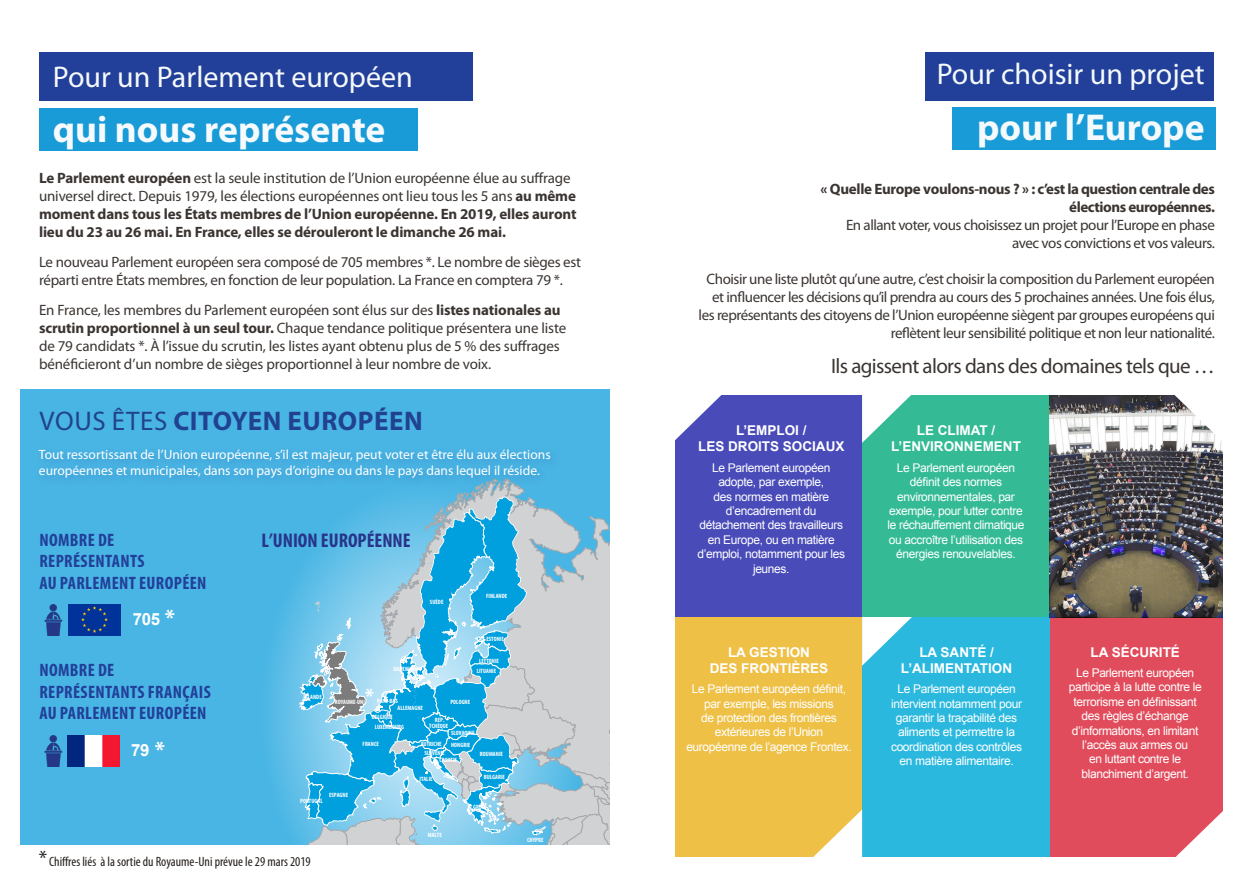
<style>
.page{position:relative;width:1259px;height:893px;background:#fff}
.page>*{position:absolute;margin:0;border:0;box-sizing:border-box;transform-origin:0 0}
.t1{font:700 37.5px "Myriad Pro";color:#f6fafc}
.t2{font:700 37.5px "Myriad Pro";color:#f4fafc}
.t3{font:30px "Myriad Pro";color:#f6fafc}
.t4{font:30px "Myriad Pro";color:#f4fafc}
.t5{font:700 27px "Myriad Pro";letter-spacing:.02em;color:#214291}
.t6{font:700 condensed 22.65px "Myriad Pro";color:#fff}
.t7{font:700 22.5px "Myriad Pro";color:#fff}
.t8{font:21px "Myriad Pro";letter-spacing:-.03em;color:#3b3532}
.t9{font:700 condensed 19.8px "Myriad Pro";color:#27348a}
.t10{font:700 condensed 18px/21.6px "Myriad Pro";letter-spacing:.02em;color:#223f99}
.t11{font:700 16.8px "Arial";color:#fff}
.t12{font:15px/18px "Myriad Pro";letter-spacing:-.03em;color:#3b3532;text-align:right}
.t13{font:15px/18px "Myriad Pro";letter-spacing:-.01em;color:#3b3532}
.t14{font:700 15px/18px "Myriad Pro";letter-spacing:-.01em;color:#3b3532}
.t15{font:700 15px/18px "Myriad Pro";letter-spacing:-.03em;color:#3b3532;text-align:right}
.t16{font:13.5px/16.2px "Myriad Pro";color:#fff}
.t17{font:700 13.5px/16.2px "Arial";color:#fff;text-align:center}
.t18{font:condensed 13.5px "Myriad Pro";color:#241e1b}
.t19{font:12px/14.4px "Arial";letter-spacing:-.03em;color:#fff;text-align:center}
.t20{font:700 condensed 6.15px/10.6px "Myriad Pro";color:#fff;text-align:center}
.s1{font-weight:400}
.s2{font-weight:700}
.s3{font-weight:400;color:#21438c}
.s4{font-family:"Myriad Pro";font-size:22.5px}
.s5{font-size:22.5px}
</style>
<div class="page">
<div style="left:20px;top:390px;width:589px;height:455px;background:#49b5e4"></div>
<div style="left:862px;top:396px;width:188px;height:221px;background:#34bb96"></div>
<div style="left:952px;top:107px;width:263px;height:43px;background:#199bd8"></div>
<div style="left:39px;top:52px;width:434px;height:49px;background:#223f99"></div>
<svg style="left:272px;top:592px;width:27px;height:240px"></svg>
<svg style="left:299px;top:479px;width:311px;height:366px"></svg>
<img style="left:69px;top:604px;width:51px;height:31px">
<img style="left:44px;top:604px;width:19px;height:31px">
<img style="left:68px;top:736px;width:51px;height:31px">
<img style="left:44px;top:735px;width:19px;height:32px">
<div style="left:35px;top:445px;width:525px;height:44px;background:#47b0e1"></div>
<div style="left:924px;top:52px;width:289px;height:49px;background:#223f99"></div>
<div style="left:675px;top:396px;width:187px;height:221px;background:#494bb8"></div>
<div style="left:675px;top:617px;width:187px;height:239px;background:#eec046"></div>
<div style="left:862px;top:617px;width:188px;height:239px;background:#2ab8de"></div>
<div style="left:1050px;top:617px;width:172px;height:239px;background:#e14c5c"></div>
<svg style="left:675px;top:395px;width:47px;height:45px"></svg>
<svg style="left:862px;top:395px;width:50px;height:48px"></svg>
<svg style="left:862px;top:617px;width:50px;height:49px"></svg>
<svg style="left:1174px;top:809px;width:49px;height:48px"></svg>
<svg style="left:812px;top:809px;width:50px;height:48px"></svg>
<div style="left:39px;top:108px;width:379px;height:42px;background:#199bd8"></div>
<img style="left:1050px;top:396px;width:172px;height:221px">
<svg style="left:1173px;top:395px;width:49px;height:48px"></svg>
<h2 class="t3" style="left:53px;top:58px;width:361px">Pour un Parlement européen</h2>
<h1 class="t1" style="left:53px;top:105px;width:334px">qui nous représente</h1>
<p class="t14" style="left:39px;top:168px;width:539px">Le Parlement européen <span class="s1">est la seule institution de l’Union européenne élue au suffrage universel direct. Depuis 1979, les élections européennes ont lieu tous les 5 ans</span> au même moment dans tous les États membres de l’Union européenne. En 2019, elles auront lieu du 23 au 26 mai. En France, elles se dérouleront le dimanche 26 mai.</p>
<p class="t12" style="left:39px;top:253px;width:543px;text-align:left">Le nouveau Parlement européen sera composé de 705 membres *. Le nombre de sièges est réparti entre États membres, en fonction de leur population. La France en comptera 79 *.</p>
<p class="t13" style="left:39px;top:301px;width:529px">En France, les membres du Parlement européen sont élus sur des <span class="s2">listes nationales au scrutin proportionnel à un seul tour.</span> Chaque tendance politique présentera une liste de 79 candidats *. À l’issue du scrutin, les listes ayant obtenu plus de 5 % des suffrages bénéficieront d’un nombre de sièges proportionnel à leur nombre de voix.</p>
<h3 class="t5" style="left:40px;top:403px;width:384px"><span class="s3">VOUS ÊTES</span> CITOYEN EUROPÉEN</h3>
<p class="t16" style="left:39px;top:446px;width:513px">Tout ressortissant de l’Union européenne, s’il est majeur, peut voter et être élu aux élections européennes et municipales, dans son pays d’origine ou dans le pays dans lequel il réside.</p>
<h3 class="t10" style="left:39px;top:528px;width:169px">NOMBRE DE<br>REPRÉSENTANTS<br>AU PARLEMENT EUROPÉEN</h3>
<h3 class="t9" style="left:261px;top:528px;width:151px">L’UNION EUROPÉENNE</h3>
<p class="t20" style="left:430px;top:596px;width:15px">SUÈDE</p>
<p class="t20" style="left:486px;top:590px;width:23px">FINLANDE</p>
<h3 class="t11" style="left:133px;top:608px;width:44px">705 <span class="s4">*</span></h3>
<p class="t20" style="left:486px;top:634px;width:19px">ESTONIE</p>
<h3 class="t10" style="left:39px;top:659px;width:173px">NOMBRE DE<br>REPRÉSENTANTS FRANÇAIS<br>AU PARLEMENT EUROPÉEN</h3>
<h3 class="t11" style="left:131px;top:739px;width:20px">79</h3>
<h3 class="t7" style="left:155px;top:734px;width:12px">*</h3>
<p class="t20" style="left:303px;top:691px;width:20px">IRLANDE</p>
<h3 class="t6" style="left:365px;top:682px;width:10px">*</h3>
<p class="t20" style="left:393px;top:663px;width:26px">DANEMARK</p>
<p class="t20" style="left:477px;top:655px;width:24px">LETTONIE<br>LITUANIE</p>
<p class="t20" style="left:377px;top:696px;width:22px">PAYS-BAS</p>
<p class="t20" style="left:450px;top:697px;width:21px">POLOGNE</p>
<p class="t20" style="left:335px;top:696px;width:32px">ROYAUME-UNI</p>
<p class="t20" style="left:397px;top:702px;width:27px">ALLEMAGNE</p>
<p class="t20" style="left:421px;top:738px;width:22px">AUTRICHE</p>
<p class="t20" style="left:372px;top:712px;width:22px">BELGIQUE</p>
<p class="t20" style="left:429px;top:717px;width:21px;line-height:6.3px">REP.<br>TCHÈQUE</p>
<p class="t20" style="left:375px;top:721px;width:31px">LUXEMBOURG</p>
<p class="t20" style="left:451px;top:727px;width:25px">SLOVAQUIE</p>
<p class="t20" style="left:439px;top:750px;width:19px;line-height:6.6px;text-align:left;text-indent:-15px">SLOVÉNIE<br>CROATIE</p>
<p class="t20" style="left:362px;top:739px;width:18px">FRANCE</p>
<p class="t20" style="left:451px;top:740px;width:21px">HONGRIE</p>
<p class="t20" style="left:480px;top:749px;width:25px">ROUMANIE</p>
<p class="t20" style="left:419px;top:774px;width:15px">ITALIE</p>
<p class="t20" style="left:484px;top:771px;width:23px">BULGARIE</p>
<p class="t20" style="left:329px;top:789px;width:21px">ESPAGNE</p>
<p class="t20" style="left:300px;top:795px;width:24px">PORTUGAL</p>
<p class="t20" style="left:473px;top:801px;width:15px">GRÈCE</p>
<p class="t20" style="left:428px;top:829px;width:16px">MALTE</p>
<p class="t18" style="left:39px;top:853px;width:273px"><span class="s5">*</span> Chiffres liés à la sortie du Royaume-Uni prévue le 29 mars 2019</p>
<p class="t20" style="left:527px;top:834px;width:18px">CHYPRE</p>
<h2 class="t4" style="left:936px;top:56px;width:269px">Pour choisir un projet</h2>
<h1 class="t2" style="left:977px;top:103px;width:229px">pour l’Europe</h1>
<p class="t15" style="left:820px;top:180px;width:396px">« Quelle Europe voulons-nous ? » : c’est la question centrale des élections européennes.</p>
<p class="t12" style="left:846px;top:216px;width:370px">En allant voter, vous choisissez un projet pour l’Europe en phase avec vos convictions et vos valeurs.</p>
<p class="t12" style="left:698px;top:270px;width:518px">Choisir une liste plutôt qu’une autre, c’est choisir la composition du Parlement européen et influencer les décisions qu’il prendra au cours des 5 prochaines années. Une fois élus, les représentants des citoyens de l’Union européenne siègent par groupes européens qui reflètent leur sensibilité politique et non leur nationalité.</p>
<h3 class="t8" style="left:831px;top:353px;width:385px">Ils agissent alors dans des domaines tels que …</h3>
<p class="t17" style="left:698px;top:423px;width:148px">L’EMPLOI /<br>LES DROITS SOCIAUX</p>
<p class="t19" style="left:697px;top:460px;width:149px">Le Parlement européen adopte, par exemple,<br>des normes en matière d’encadrement du détachement des travailleurs en Europe, ou en matière d’emploi, notamment pour les jeunes.</p>
<p class="t17" style="left:710px;top:644px;width:120px">LA GESTION<br>DES FRONTIÈRES</p>
<p class="t19" style="left:686px;top:682px;width:167px">Le Parlement européen définit, par exemple, les missions<br>de protection des frontières extérieures de l’Union européenne de l’agence Frontex.</p>
<p class="t17" style="left:891px;top:423px;width:131px">LE CLIMAT /<br>L’ENVIRONNEMENT</p>
<p class="t19" style="left:887px;top:460px;width:139px">Le Parlement européen définit des normes environnementales, par exemple, pour lutter contre le réchauffement climatique ou accroître l’utilisation des énergies renouvelables.</p>
<p class="t17" style="left:901px;top:644px;width:113px">LA SANTÉ /<br>L’ALIMENTATION</p>
<p class="t19" style="left:891px;top:682px;width:133px">Le Parlement européen intervient notamment pour garantir la traçabilité des aliments et permettre la coordination des contrôles en matière alimentaire.</p>
<p class="t17" style="left:1090px;top:644px;width:91px">LA SÉCURITÉ</p>
<p class="t19" style="left:1068px;top:666px;width:134px">Le Parlement européen participe à la lutte contre le terrorisme en définissant des règles d’échange d’informations, en limitant l’accès aux armes ou<br>en luttant contre le blanchiment d’argent.</p>
</div>
